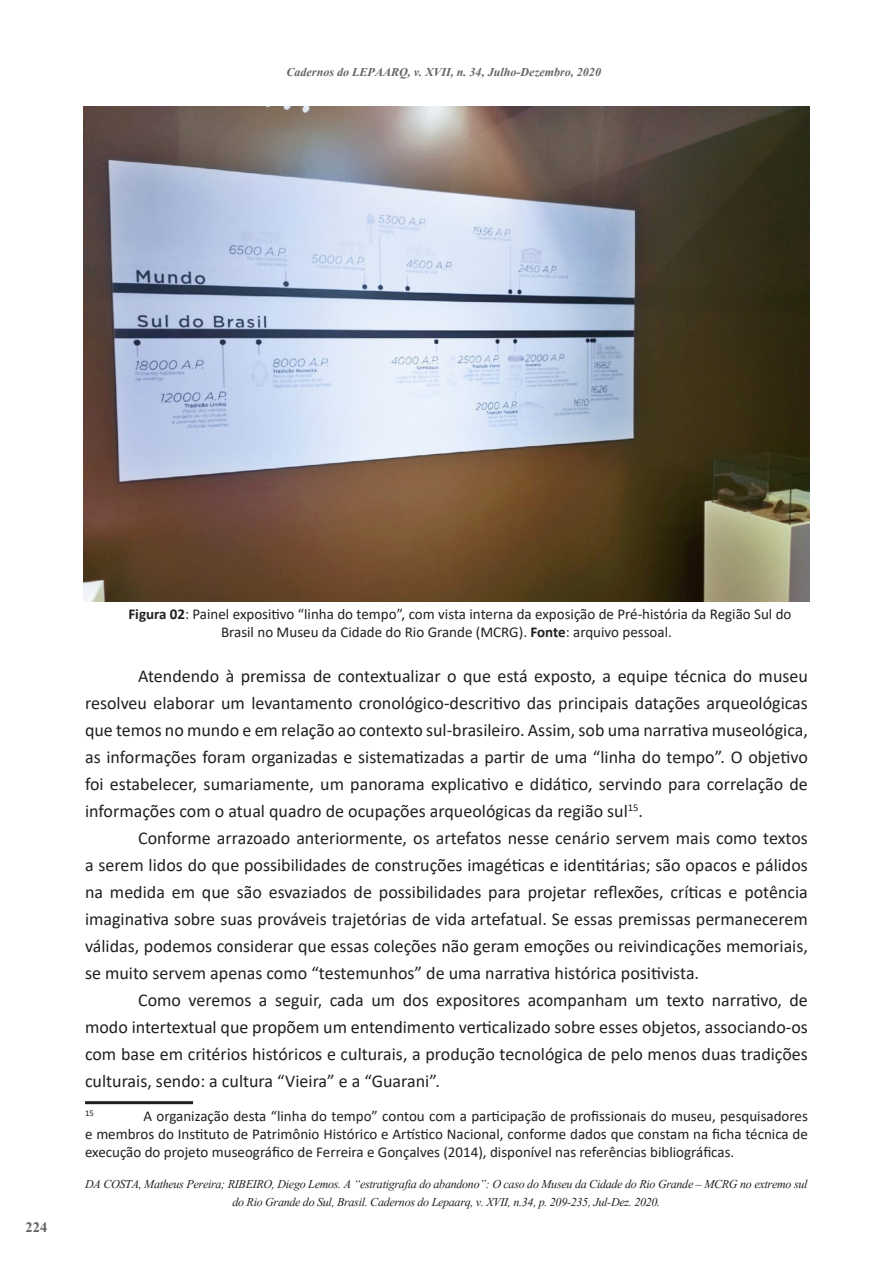
<style>
.page{position:relative;width:893px;height:1263px;background:#fff}
.page>*{position:absolute;margin:0;border:0;box-sizing:border-box;transform-origin:0 0}
.t1{font:18px/27px "Calibri";color:#231f20;text-align:justify}
.t2{font:700 18px "Aparajita";color:#636366}
.t3{font:15px/18px "Calibri";color:#231f20}
.t4{font:italic 15px/18px "Aparajita";letter-spacing:-.02em;color:#231f20;text-align:center}
.t5{font:italic 700 15px "Aparajita";color:#636366}
.t6{font:8.7px "Calibri";color:#231f20}
.s1{font-weight:700}
</style>
<div class="page">
<img style="left:84px;top:106px;width:725px;height:495px">
<hr style="left:85px;top:1101px;width:108px;height:3px;background:#231f20">
<p class="t5" style="left:286px;top:65px;width:316px">Cadernos do LEPAARQ, v. XVII, n. 34, Julho-Dezembro, 2020</p>
<p class="t2" style="left:26px;top:1219px;width:23px">224</p>
<p class="t3" style="left:221px;top:605px;width:572px;text-indent:-93px"><span class="s1">Figura 02</span>: Painel expositivo “linha do tempo”, com vista interna da exposição de Pré-história da Região Sul do<br>Brasil no Museu da Cidade do Rio Grande (MCRG). <span class="s1">Fonte</span>: arquivo pessoal.</p>
<p class="t1" style="left:85px;top:662px;width:724px;text-indent:53px">Atendendo à premissa de contextualizar o que está exposto, a equipe técnica do museu resolveu elaborar um levantamento cronológico-descritivo das principais datações arqueológicas que temos no mundo e em relação ao contexto sul-brasileiro. Assim, sob uma narrativa museológica, as informações foram organizadas e sistematizadas a partir de uma “linha do tempo”. O objetivo foi estabelecer, sumariamente, um panorama explicativo e didático, servindo para correlação de informações com o atual quadro de ocupações arqueológicas da região sul<sup>15</sup>.</p>
<p class="t1" style="left:85px;top:824px;width:724px;text-indent:53px">Conforme arrazoado anteriormente, os artefatos nesse cenário servem mais como textos a serem lidos do que possibilidades de construções imagéticas e identitárias; são opacos e pálidos na medida em que são esvaziados de possibilidades para projetar reflexões, críticas e potência imaginativa sobre suas prováveis trajetórias de vida artefatual. Se essas premissas permanecerem válidas, podemos considerar que essas coleções não geram emoções ou reivindicações memoriais, se muito servem apenas como “testemunhos” de uma narrativa histórica positivista.</p>
<p class="t1" style="left:85px;top:986px;width:724px;text-indent:53px">Como veremos a seguir, cada um dos expositores acompanham um texto narrativo, de modo intertextual que propõem um entendimento verticalizado sobre esses objetos, associando-os com base em critérios históricos e culturais, a produção tecnológica de pelo menos duas tradições culturais, sendo: a cultura “Vieira” e a “Guarani”.</p>
<p class="t6" style="left:85px;top:1107px;width:10px">15</p>
<p class="t3" style="left:85px;top:1106px;width:724px;text-align:justify;text-indent:58px">A organização desta “linha do tempo” contou com a participação de profissionais do museu, pesquisadores e membros do Instituto de Patrimônio Histórico e Artístico Nacional, conforme dados que constam na ficha técnica de execução do projeto museográfico de Ferreira e Gonçalves (2014), disponível nas referências bibliográficas.</p>
<p class="t4" style="left:85px;top:1176px;width:724px">DA COSTA, Matheus Pereira; RIBEIRO, Diego Lemos. A “estratigrafia do abandono”: O caso do Museu da Cidade do Rio Grande – MCRG no extremo sul do Rio Grande do Sul, Brasil. Cadernos do Lepaarq, v. XVII, n.34, p. 209-235, Jul-Dez. 2020.</p>
</div>
